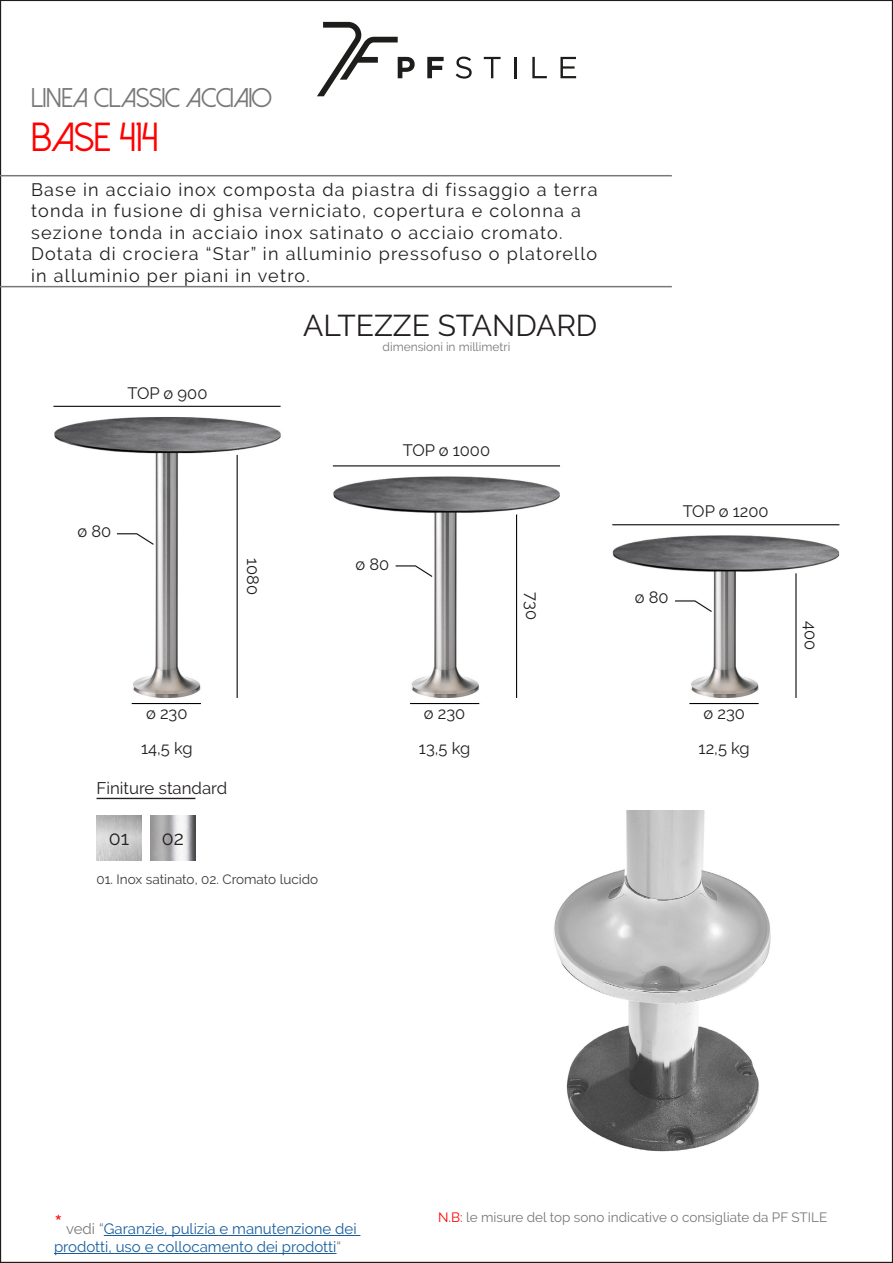
<style>
.page{position:relative;width:893px;height:1263px;background:#fff}
.page>*{position:absolute;margin:0;border:0;box-sizing:border-box;transform-origin:0 0}
.t1{font:40.5px "Dolce Vita";color:#f00}
.t2{font:30px "Raleway";color:#231f20}
.t3{font:27px "Dolce Vita";color:#787878}
.t4{font:19.5px "Raleway";color:#231f20}
.t5{font:18px/21.6px "Raleway";letter-spacing:.07em;color:#231f20}
.t6{font:16.8px "Raleway";color:#231f20}
.t7{font:16.5px "Raleway";color:#231f20}
.t8{font:15px/18px "Raleway";color:#175d9e}
.t9{font:13.5px "Raleway";color:#787878}
.t10{font:13.5px "Raleway";color:#3b3b3b}
.t11{font:12px "Raleway";color:#787878}
.s1{font-size:27px;color:#f00}
.s2{color:#787878}
.s3{color:#f00}
</style>
<div class="page">
<svg style="left:317px;top:22px;width:98px;height:74px"></svg>
<svg style="left:427px;top:57px;width:17px;height:21px"></svg>
<svg style="left:456px;top:57px;width:16px;height:22px"></svg>
<svg style="left:484px;top:57px;width:17px;height:21px"></svg>
<hr style="left:514px;top:57px;width:3px;height:21px;background:#1d1d1b">
<svg style="left:532px;top:57px;width:15px;height:21px"></svg>
<svg style="left:560px;top:57px;width:16px;height:21px"></svg>
<hr style="left:0;top:1262px;width:893px;height:1px;background:#1d1d1b">
<hr style="left:892px;top:0;width:1px;height:1263px;background:#1d1d1b">
<hr style="left:0;top:0;width:1px;height:1263px;background:#1d1d1b">
<hr style="left:0;top:0;width:893px;height:1px;background:#1d1d1b">
<hr style="left:97px;top:798px;width:98px;height:1px;background:#231f20">
<img style="left:97px;top:815px;width:45px;height:45px">
<img style="left:150px;top:815px;width:45px;height:45px">
<img style="left:553px;top:810px;width:218px;height:342px">
<img style="left:53px;top:405px;width:787px;height:300px">
<hr style="left:0;top:286px;width:672px;height:1px;background:#787878">
<hr style="left:0;top:175px;width:672px;height:1px;background:#787878">
<hr style="left:104px;top:1235px;width:256px;height:1px;background:#175d9e">
<hr style="left:54px;top:1253px;width:282px;height:1px;background:#175d9e">
<h3 class="t3" style="left:31px;top:85px;width:242px">LINEA CLASSIC ACCIAIO</h3>
<h1 class="t1" style="left:31px;top:117px;width:129px">BASE 414</h1>
<p class="t5" style="left:31px;top:178px;width:568px">Base in acciaio inox composta da piastra di fissaggio a terra tonda in fusione di ghisa verniciato, copertura e colonna a sezione tonda in acciaio inox satinato o acciaio cromato.<br>Dotata di crociera “Star” in alluminio pressofuso o platorello in alluminio per piani in vetro.</p>
<p class="t7" style="left:128px;top:384px;width:81px">TOP ø 900</p>
<p class="t7" style="left:77px;top:522px;width:35px">ø 80</p>
<p class="t7" style="left:263px;top:558px;width:39px;rotate:90deg">1080</p>
<h2 class="t2" style="left:303px;top:308px;width:296px">ALTEZZE STANDARD</h2>
<p class="t11" style="left:383px;top:340px;width:129px">dimensioni in millimetri</p>
<p class="t7" style="left:403px;top:441px;width:89px">TOP ø 1000</p>
<p class="t7" style="left:355px;top:554px;width:35px">ø 80</p>
<p class="t7" style="left:542px;top:592px;width:29px;rotate:90deg">730</p>
<p class="t7" style="left:683px;top:502px;width:87px">TOP ø 1200</p>
<p class="t7" style="left:635px;top:587px;width:35px">ø 80</p>
<p class="t7" style="left:146px;top:704px;width:43px">ø 230</p>
<p class="t7" style="left:424px;top:704px;width:43px">ø 230</p>
<p class="t7" style="left:703px;top:704px;width:43px">ø 230</p>
<p class="t7" style="left:141px;top:739px;width:53px">14,5 kg</p>
<p class="t7" style="left:419px;top:739px;width:53px">13,5 kg</p>
<p class="t7" style="left:699px;top:739px;width:53px">12,5 kg</p>
<p class="t6" style="left:97px;top:778px;width:132px">Finiture standard</p>
<p class="t4" style="left:109px;top:826px;width:22px">01</p>
<p class="t4" style="left:162px;top:826px;width:24px">02</p>
<p class="t10" style="left:97px;top:871px;width:223px">01. Inox satinato, 02. Cromato lucido</p>
<p class="t7" style="left:820px;top:621px;width:31px;rotate:90deg">400</p>
<p class="t8" style="left:54px;top:1220px;width:304px"><span class="s1">*</span> <span class="s2">vedi “</span>Garanzie, pulizia e manutenzione dei prodotti, uso e collocamento dei prodotti<span class="s2">“</span></p>
<p class="t9" style="left:438px;top:1209px;width:391px"><span class="s3">N.B:</span> le misure del top sono indicative o consigliate da PF STILE</p>
</div>
